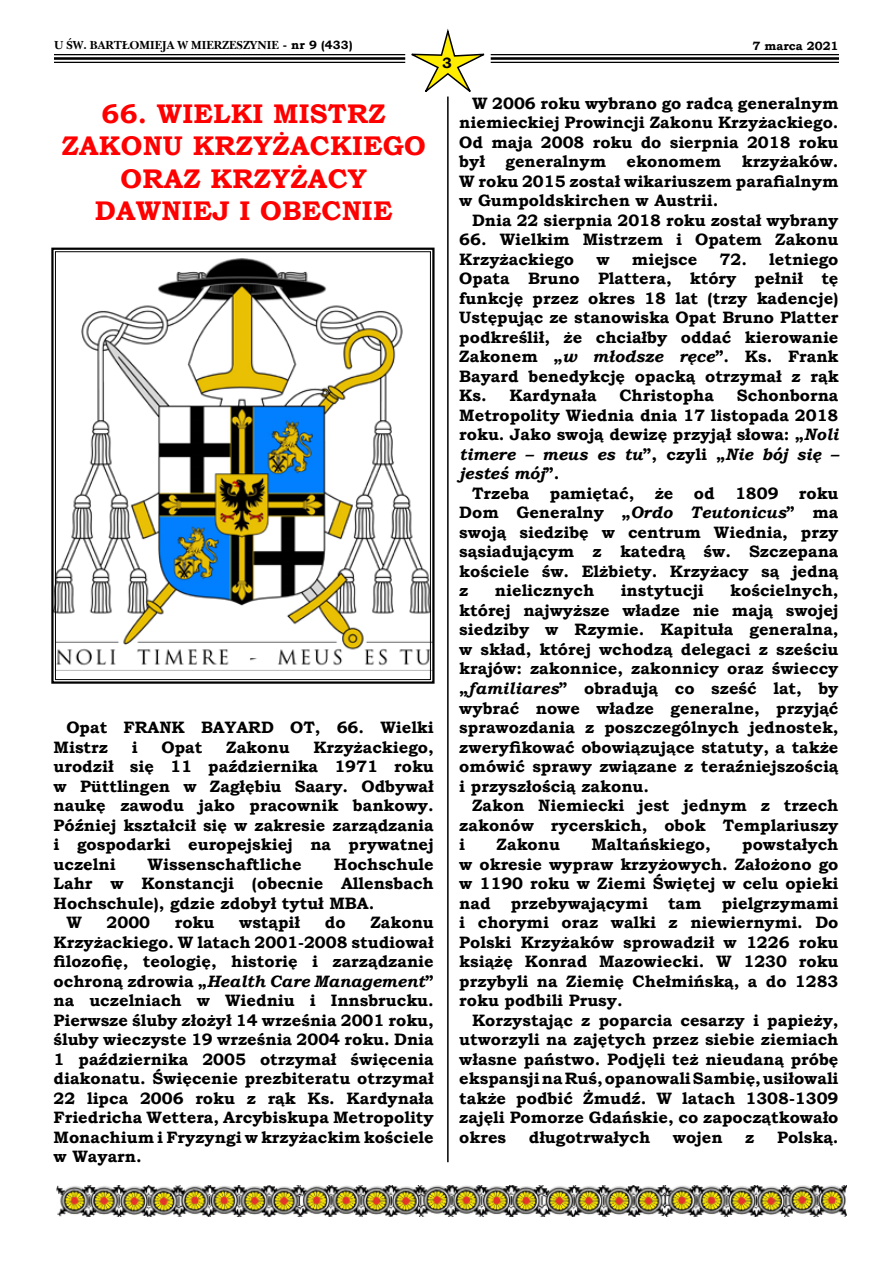
<style>
.page{position:relative;width:893px;height:1263px;background:#fff}
.page>*{position:absolute;margin:0;border:0;box-sizing:border-box;transform-origin:0 0}
.t1{font:700 27px/32.4px "Bookman Old Style";letter-spacing:.01em;color:#f00;text-align:center}
.t2{font:700 16.5px/19.5px "Bookman Old Style";color:#000;text-align:justify}
.t3{font:700 15px "Bookman Old Style";color:#000}
.t4{font:700 12px "Nebraska";color:#000}
.t5{font:700 12px "Bookman Old Style";color:#000}
.s1{font-family:"Bookman Old Style"}
.s2{font-style:italic}
</style>
<div class="page">
<hr style="left:54px;top:54px;width:351px;height:1px;background:#000">
<hr style="left:54px;top:57px;width:351px;height:3px;background:#000">
<hr style="left:54px;top:62px;width:351px;height:1px;background:#000">
<hr style="left:491px;top:54px;width:348px;height:1px;background:#000">
<hr style="left:491px;top:57px;width:348px;height:3px;background:#000">
<hr style="left:491px;top:62px;width:348px;height:1px;background:#000">
<svg style="left:405px;top:28px;width:86px;height:69px"></svg>
<hr style="left:447px;top:97px;width:2px;height:1065px;background:#000">
<img style="left:56px;top:1186px;width:791px;height:31px">
<svg style="left:51px;top:247px;width:384px;height:437px"></svg>
<p class="t4" style="left:54px;top:38px;width:300px">U ŒW. BART£OMIEJA W MIERZESZYNIE <span class="s1">- nr 9 (433)</span></p>
<p class="t5" style="left:752px;top:38px;width:88px">7 marca 2021</p>
<p class="t3" style="left:442px;top:52px;width:11px">3</p>
<h1 class="t1" style="left:62px;top:97px;width:365px">66. WIELKI MISTRZ<br>ZAKONU KRZYŻACKIEGO<br>ORAZ KRZYŻACY<br>DAWNIEJ I OBECNIE</h1>
<p class="t2" style="left:54px;top:718px;width:382px;text-indent:13px">Opat FRANK BAYARD OT, 66. Wielki<br>Mistrz</p>
<p class="t2" style="left:54px;top:737px;width:382px;text-indent:260px">Krzyżackiego, urodził się 11 października 1971 roku w Püttlingen w Zagłębiu Saary. Odbywał naukę zawodu jako pracownik bankowy.<br>Później kształcił się w zakresie zarządzania i gospodarki europejskiej na prywatnej uczelni</p>
<p class="t2" style="left:132px;top:737px;width:7px">i</p>
<p class="t2" style="left:161px;top:737px;width:42px">Opat</p>
<p class="t2" style="left:226px;top:737px;width:65px">Zakonu</p>
<p class="t2" style="left:148px;top:854px;width:156px">Wissenschaftliche</p>
<p class="t2" style="left:334px;top:854px;width:101px">Hochschule</p>
<p class="t2" style="left:54px;top:874px;width:382px">Lahr w Konstancji (obecnie Allensbach</p>
<p class="t2" style="left:54px;top:893px;width:322px">Hochschule), gdzie zdobył tytuł MBA.</p>
<p class="t2" style="left:66px;top:913px;width:17px">W</p>
<p class="t2" style="left:107px;top:913px;width:45px">2000</p>
<p class="t2" style="left:175px;top:913px;width:41px">roku</p>
<p class="t2" style="left:239px;top:913px;width:63px">wstąpił</p>
<p class="t2" style="left:325px;top:913px;width:22px">do</p>
<p class="t2" style="left:54px;top:913px;width:382px;text-indent:317px">Zakonu Krzyżackiego. W latach 2001-2008 studiował filozofię, teologię, historię i zarządzanie ochroną zdrowia „<span class="s2">Health Care Management</span>” na uczelniach w Wiedniu i Innsbrucku.<br>Pierwsze śluby złożył 14 września 2001 roku, śluby wieczyste 19 września 2004 roku. Dnia 1 października 2005 otrzymał święcenia diakonatu. Święcenie prezbiteratu otrzymał 22 lipca 2006 roku z rąk Ks. Kardynała Friedricha Wettera, Arcybiskupa Metropolity Monachium i Fryzyngi w krzyżackim kościele w Wayarn.</p>
<p class="t2" style="left:459px;top:93px;width:381px;text-indent:13px">W 2006 roku wybrano go radcą generalnym niemieckiej Prowincji Zakonu Krzyżackiego.<br>Od maja 2008 roku do sierpnia 2018 roku był generalnym ekonomem krzyżaków.<br>W roku 2015 został wikariuszem parafialnym w Gumpoldskirchen w Austrii.</p>
<p class="t2" style="left:472px;top:210px;width:368px">Dnia 22 sierpnia 2018 roku został wybrany</p>
<p class="t2" style="left:459px;top:230px;width:381px">66. Wielkim Mistrzem i Opatem Zakonu<br>Krzyżackiego</p>
<p class="t2" style="left:459px;top:249px;width:381px;text-indent:260px">72. letniego Opata Bruno Plattera, który pełnił tę funkcję przez okres 18 lat (trzy kadencje)<br>Ustępując ze stanowiska Opat Bruno Platter podkreślił, że chciałby oddać kierowanie Zakonem „<span class="s2">w młodsze ręce</span>”. Ks. Frank Bayard benedykcję opacką otrzymał z rąk Ks. Kardynała</p>
<p class="t2" style="left:596px;top:249px;width:15px">w</p>
<p class="t2" style="left:632px;top:249px;width:67px">miejsce</p>
<p class="t2" style="left:459px;top:386px;width:381px;text-indent:278px">Schonborna Metropolity Wiednia dnia 17 listopada 2018 roku. Jako swoją dewizę przyjął słowa: „<span class="s2">Noli timere – meus es tu</span>”, czyli „<span class="s2">Nie bój się – jesteś mój</span>”.</p>
<p class="t2" style="left:459px;top:483px;width:381px;text-indent:13px">Trzeba pamiętać, że od 1809 roku Dom Generalny „<span class="s2">Ordo Teutonicus</span>” ma swoją siedzibę w centrum Wiednia, przy sąsiadującym z katedrą św. Szczepana kościele św. Elżbiety. Krzyżacy są jedną z</p>
<p class="t2" style="left:619px;top:386px;width:96px">Christopha</p>
<p class="t2" style="left:459px;top:581px;width:381px;text-indent:271px">kościelnych, której najwyższe władze nie mają swojej siedziby w Rzymie. Kapituła generalna, w skład, której wchodzą delegaci z sześciu krajów: zakonnice, zakonnicy oraz świeccy „<span class="s2">familiares</span>” obradują co sześć lat, by wybrać nowe władze generalne, przyjąć sprawozdania z poszczególnych jednostek, zweryfikować obowiązujące statuty, a także omówić sprawy związane z teraźniejszością i przyszłością zakonu.</p>
<p class="t2" style="left:459px;top:795px;width:381px;text-indent:13px">Zakon Niemiecki jest jednym z trzech zakonów rycerskich, obok Templariuszy i</p>
<p class="t2" style="left:495px;top:581px;width:101px">nielicznych</p>
<p class="t2" style="left:621px;top:581px;width:85px">instytucji</p>
<p class="t2" style="left:497px;top:834px;width:65px">Zakonu</p>
<p class="t2" style="left:591px;top:834px;width:121px">Maltańskiego,</p>
<p class="t2" style="left:459px;top:834px;width:381px;text-indent:283px">powstałych w okresie wypraw krzyżowych. Założono go w 1190 roku w Ziemi Świętej w celu opieki nad przebywającymi tam pielgrzymami i chorymi oraz walki z niewiernymi. Do Polski Krzyżaków sprowadził w 1226 roku książę Konrad Mazowiecki. W 1230 roku przybyli na Ziemię Chełmińską, a do 1283 roku podbili Prusy.</p>
<p class="t2" style="left:459px;top:1010px;width:381px;text-indent:13px">Korzystając z poparcia cesarzy i papieży, utworzyli na zajętych przez siebie ziemiach własne państwo. Podjęli też nieudaną próbę ekspansji na Ruś, opanowali Sambię, usiłowali także podbić Żmudź. W latach 1308-1309 zajęli Pomorze Gdańskie, co zapoczątkowało okres</p>
<p class="t2" style="left:529px;top:1127px;width:123px">długotrwałych</p>
<p class="t2" style="left:673px;top:1127px;width:51px">wojen</p>
<p class="t2" style="left:745px;top:1127px;width:11px">z</p>
<p class="t2" style="left:777px;top:1127px;width:63px">Polską.</p>
</div>
